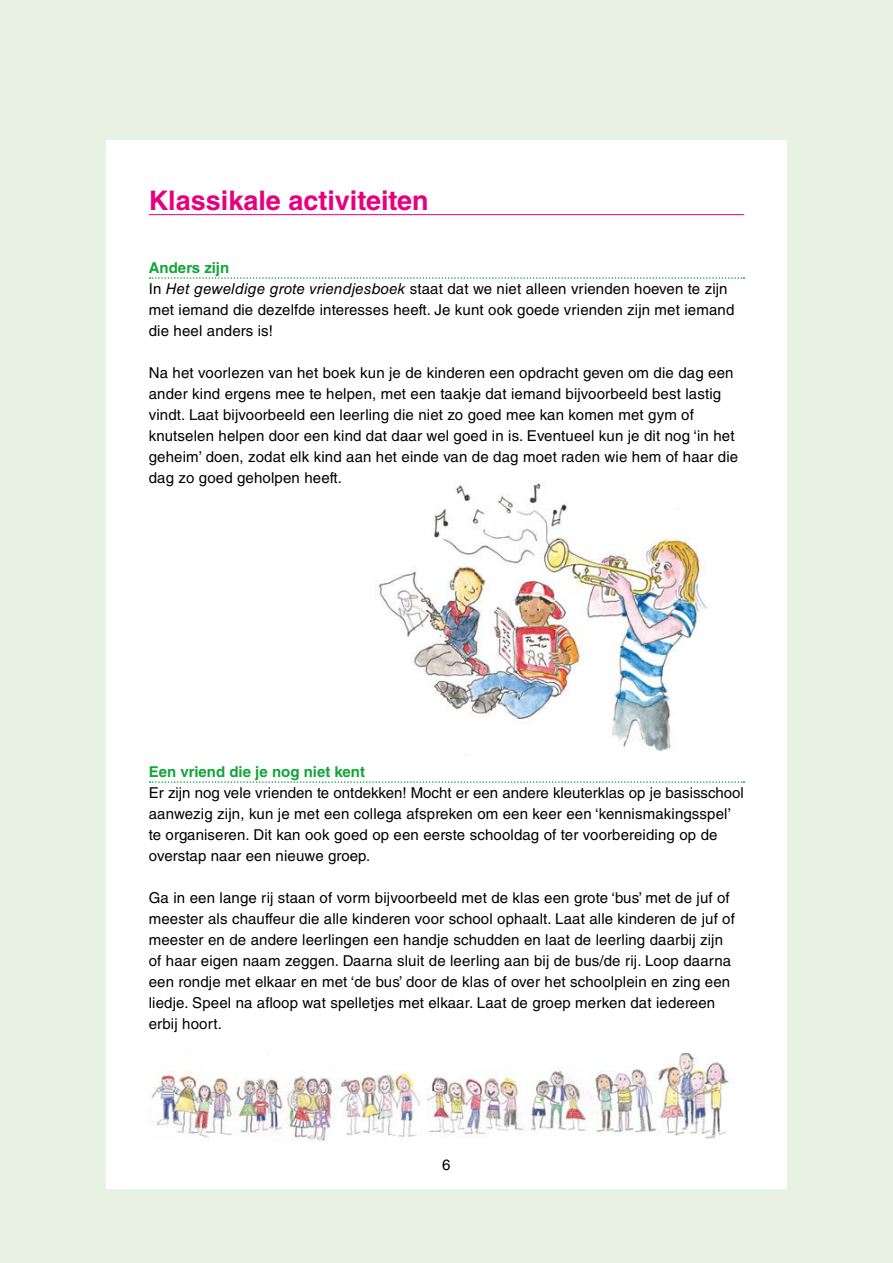
<style>
.page{position:relative;width:893px;height:1263px;background:#e8f2e3}
.page>*{position:absolute;margin:0;border:0;box-sizing:border-box;transform-origin:0 0}
.t1{font:700 27px "Helvetica LT Std";color:#e6007d}
.t2{font:15px/21px "Helvetica LT Std";letter-spacing:.01em;color:#000}
.t3{font:700 15px "Helvetica LT Std";color:#12a538}
.s1{font-weight:700;color:#12a538}
.s2{font-style:italic}
</style>
<div class="page">
<div style="left:106px;top:140px;width:681px;height:1048px;background:#fff"></div>
<hr style="left:149px;top:214px;width:595px;height:1px;background:#e6007d">
<svg style="left:150px;top:277px;width:594px;height:2px"></svg>
<svg style="left:150px;top:781px;width:594px;height:2px"></svg>
<img style="left:376px;top:481px;width:331px;height:270px">
<img style="left:376px;top:719px;width:66px;height:32px">
<img style="left:151px;top:1071px;width:270px;height:70px">
<img style="left:427px;top:1070px;width:164px;height:68px">
<img style="left:591px;top:1053px;width:139px;height:86px">
<h1 class="t1" style="left:149px;top:184px;width:281px">Klassikale activiteiten</h1>
<p class="t2" style="left:149px;top:257px;width:587px"><span class="s1">Anders zijn<br></span>In <span class="s2">Het geweldige grote vriendjesboek</span> staat dat we niet alleen vrienden hoeven te zijn met iemand die dezelfde interesses heeft. Je kunt ook goede vrienden zijn met iemand die heel anders is!</p>
<p class="t2" style="left:149px;top:362px;width:591px">Na het voorlezen van het boek kun je de kinderen een opdracht geven om die dag een ander kind ergens mee te helpen, met een taakje dat iemand bijvoorbeeld best lastig vindt. Laat bijvoorbeeld een leerling die niet zo goed mee kan komen met gym of knutselen helpen door een kind dat daar wel goed in is. Eventueel kun je dit nog ‘in het geheim’ doen, zodat elk kind aan het einde van de dag moet raden wie hem of haar die dag zo goed geholpen heeft.</p>
<p class="t3" style="left:149px;top:763px;width:218px">Een vriend die je nog niet kent</p>
<p class="t2" style="left:149px;top:782px;width:596px">Er zijn nog vele vrienden te ontdekken! Mocht er een andere kleuterklas op je basisschool aanwezig zijn, kun je met een collega afspreken om een keer een ‘kennismakingsspel’ te organiseren. Dit kan ook goed op een eerste schooldag of ter voorbereiding op de overstap naar een nieuwe groep.</p>
<p class="t2" style="left:149px;top:887px;width:588px">Ga in een lange rij staan of vorm bijvoorbeeld met de klas een grote ‘bus’ met de juf of meester als chauffeur die alle kinderen voor school ophaalt. Laat alle kinderen de juf of meester en de andere leerlingen een handje schudden en laat de leerling daarbij zijn of haar eigen naam zeggen. Daarna sluit de leerling aan bij de bus/de rij. Loop daarna een rondje met elkaar en met ‘de bus’ door de klas of over het schoolplein en zing een liedje. Speel na afloop wat spelletjes met elkaar. Laat de groep merken dat iedereen erbij hoort.</p>
<p class="t2" style="left:442px;top:1154px;width:10px">6</p>
</div>
